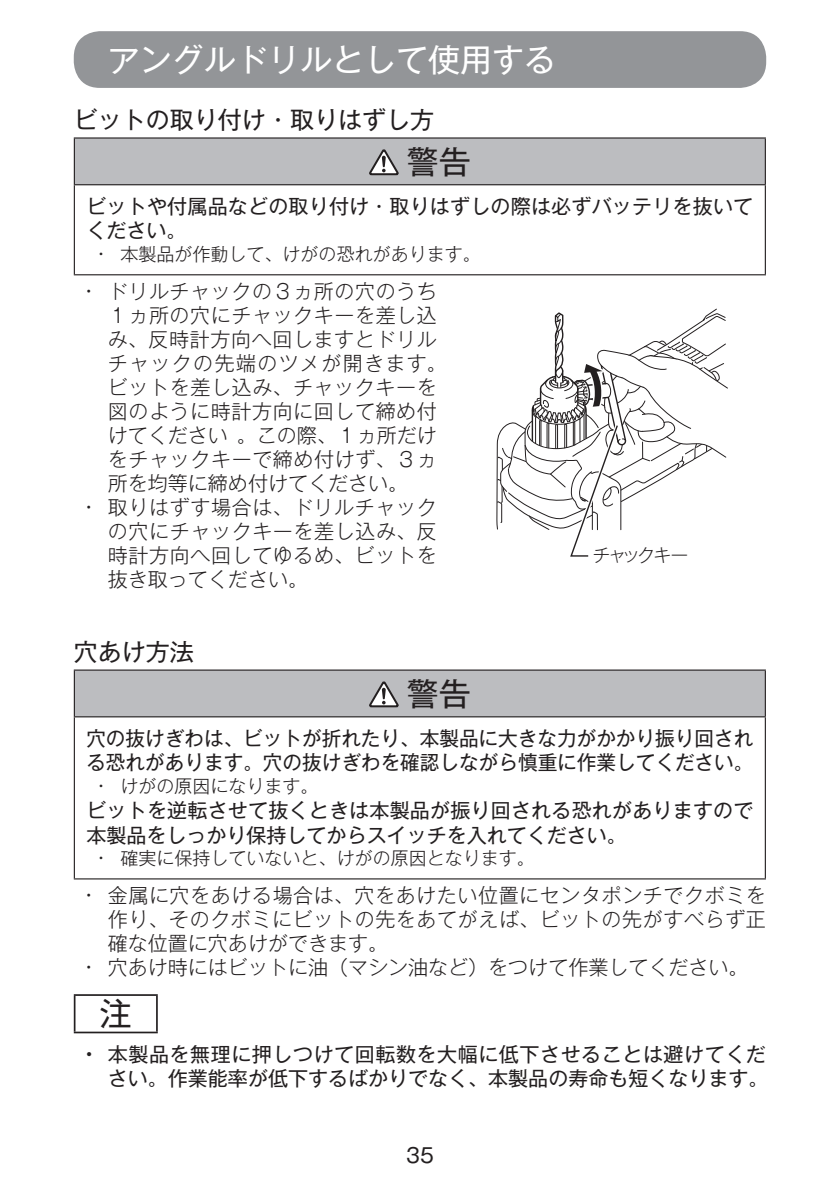
<style>
.page{position:relative;width:840px;height:1191px;background:#fff}
.page>*{position:absolute;margin:0;border:0;box-sizing:border-box;transform-origin:0 0}
.t1{font:32px "Gothic MB101 Pro";color:#fff}
.t2{font:32px "Gothic MB101 Pro";color:#231f20}
.t3{font:24px "Gothic MB101 Pro";color:#231f20}
.t4{font:300 20px/24px "Gothic MB101 Pro";letter-spacing:.03em;color:#231f20;text-align:justify}
.t5{font:20px/24px "Gothic MB101 Pro";color:#231f20}
.t6{font:20px/24px "Gothic MB101 Pro";letter-spacing:.03em;color:#231f20;text-align:right}
.t7{font:300 20px "Gothic MB101 Pro";color:#231f20}
.t8{font:300 18px "Gothic MB101 Pro";color:#231f20}
.s1{font-weight:500}
</style>
<div class="page">
<div style="left:74px;top:31px;width:691px;height:57px;background:#939598;border-radius:26px"></div>
<div style="left:74px;top:138px;width:690px;height:47px;background:#bcbdc0"></div>
<hr style="left:74px;top:185px;width:1px;height:89px;background:#231f20">
<hr style="left:764px;top:185px;width:1px;height:89px;background:#231f20">
<hr style="left:74px;top:137px;width:691px;height:2px;background:#231f20">
<hr style="left:74px;top:139px;width:1px;height:45px;background:#231f20">
<hr style="left:764px;top:139px;width:1px;height:45px;background:#231f20">
<hr style="left:74px;top:184px;width:691px;height:1px;background:#231f20">
<hr style="left:74px;top:274px;width:691px;height:1px;background:#231f20">
<svg style="left:369px;top:149px;width:29px;height:26px"></svg>
<div style="left:74px;top:670px;width:690px;height:47px;background:#bcbdc0"></div>
<hr style="left:74px;top:717px;width:1px;height:161px;background:#231f20">
<hr style="left:764px;top:717px;width:1px;height:161px;background:#231f20">
<hr style="left:74px;top:669px;width:691px;height:1px;background:#231f20">
<hr style="left:74px;top:670px;width:1px;height:46px;background:#231f20">
<hr style="left:764px;top:670px;width:1px;height:46px;background:#231f20">
<hr style="left:74px;top:716px;width:691px;height:1px;background:#231f20">
<hr style="left:74px;top:878px;width:691px;height:1px;background:#231f20">
<svg style="left:369px;top:681px;width:29px;height:26px"></svg>
<hr style="left:74px;top:994px;width:84px;height:2px;background:#231f20">
<hr style="left:74px;top:996px;width:1px;height:35px;background:#231f20">
<hr style="left:156px;top:996px;width:2px;height:35px;background:#231f20">
<hr style="left:74px;top:1031px;width:84px;height:2px;background:#231f20">
<svg style="left:496px;top:308px;width:232px;height:249px"></svg>
<h1 class="t1" style="left:108px;top:33px;width:450px">アングルドリルとして使用する</h1>
<p class="t3" style="left:74px;top:100px;width:361px">ビットの取り付け・取りはずし方</p>
<h1 class="t2" style="left:406px;top:135px;width:65px">警告</h1>
<p class="t5" style="left:86px;top:192px;width:668px">ビットや付属品などの取り付け・取りはずしの際は必ずバッテリを抜いてください。</p>
<p class="t8" style="left:98px;top:239px;width:384px">• 本製品が作動して、けがの恐れがあります。</p>
<p class="t4" style="left:108px;top:276px;width:340px;text-align:left;text-indent:-23px">• ドリルチャックの３ヵ所の穴のうち<br>１ヵ所の穴にチャックキーを差し込み、反時計方向へ回しますとドリルチャックの先端のツメが開きます。ビットを差し込み、チャックキーを図のように時計方向に回して締め付けてください。この際、１ヵ所だけをチャックキーで締め付けず、３ヵ所を均等に締め付けてください。</p>
<p class="t4" style="left:108px;top:492px;width:330px;text-indent:-23px">• 取りはずす場合は、ドリルチャックの穴にチャックキーを差し込み、反時計方向へ回してゆるめ、ビットを抜き取ってください。</p>
<p class="t8" style="left:592px;top:540px;width:97px">チャックキー</p>
<p class="t3" style="left:74px;top:632px;width:121px">穴あけ方法</p>
<h1 class="t2" style="left:406px;top:667px;width:65px">警告</h1>
<p class="t5" style="left:86px;top:724px;width:668px">穴の抜けぎわは、ビットが折れたり、本製品に大きな力がかかり振り回される恐れがあります。穴の抜けぎわを確認しながら慎重に作業してください。</p>
<p class="t8" style="left:98px;top:771px;width:222px">• けがの原因になります。</p>
<p class="t5" style="left:86px;top:796px;width:668px">ビットを逆転させて抜くときは本製品が振り回される恐れがありますので本製品をしっかり保持してからスイッチを入れてください。</p>
<p class="t8" style="left:98px;top:843px;width:438px">• 確実に保持していないと、けがの原因となります。</p>
<p class="t4" style="left:108px;top:880px;width:659px;text-indent:-23px">• 金属に穴をあける場合は、穴をあけたい位置にセンタポンチでクボミを作り、そのクボミにビットの先をあてがえば、ビットの先がすべらず正確な位置に穴あけができます。</p>
<p class="t7" style="left:85px;top:950px;width:664px">• 穴あけ時にはビットに油（マシン油など）をつけて作業してください。</p>
<h1 class="t2" style="left:100px;top:987px;width:33px">注</h1>
<p class="t6" style="left:85px;top:1040px;width:684px"><span class="s1">•</span> 本製品を無理に押しつけて回転数を大幅に低下させることは避けてください。作業能率が低下するばかりでなく、本製品の寿命も短くなります。</p>
<p class="t5" style="left:406px;top:1140px;width:29px">35</p>
</div>
